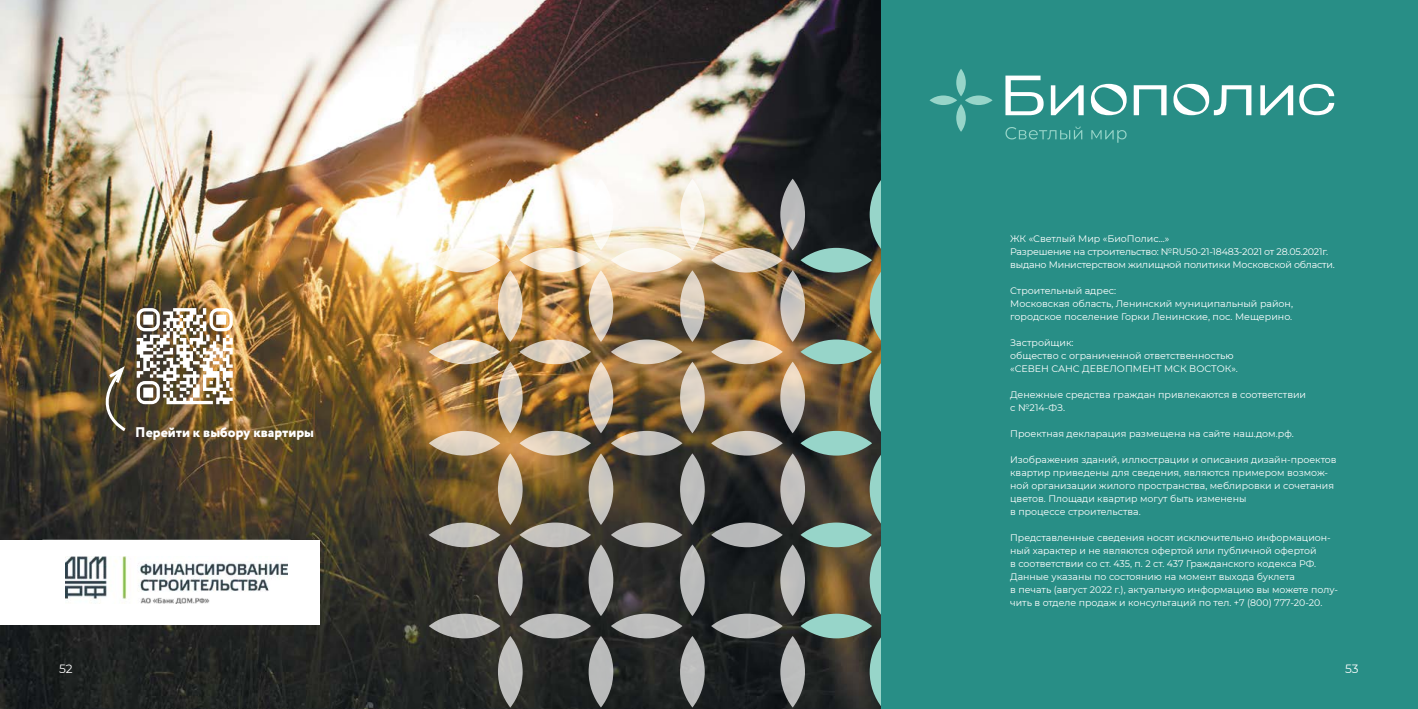
<style>
.page{position:relative;width:1418px;height:709px;background:#fff}
.page>*{position:absolute;margin:0;border:0;box-sizing:border-box;transform-origin:0 0}
.t1{font:800 14px "Circe";color:#fff}
.t2{font:12px "Montserrat";color:#fff}
.t3{font:9.5px/13px "Montserrat";color:#fff}
.t4{font:9.5px/13px "Montserrat";letter-spacing:-.02em;color:#fff}
</style>
<div class="page">
<img style="left:0;top:0;width:881px;height:709px">
<img style="left:137px;top:308px;width:96px;height:30px">
<svg style="left:87px;top:363px;width:41px;height:70px;background:#5f533d"></svg>
<svg style="left:780px;top:544px;width:25px;height:72px"></svg>
<svg style="left:780px;top:636px;width:25px;height:71px"></svg>
<svg style="left:711px;top:613px;width:71px;height:25px"></svg>
<svg style="left:588px;top:544px;width:25px;height:72px"></svg>
<svg style="left:588px;top:636px;width:25px;height:71px"></svg>
<svg style="left:519px;top:613px;width:72px;height:25px"></svg>
<svg style="left:680px;top:544px;width:24px;height:72px"></svg>
<svg style="left:680px;top:636px;width:24px;height:71px"></svg>
<svg style="left:611px;top:613px;width:71px;height:25px"></svg>
<svg style="left:498px;top:544px;width:24px;height:72px"></svg>
<svg style="left:498px;top:636px;width:24px;height:71px"></svg>
<svg style="left:429px;top:613px;width:71px;height:25px"></svg>
<svg style="left:869px;top:544px;width:25px;height:72px"></svg>
<svg style="left:869px;top:636px;width:25px;height:71px"></svg>
<svg style="left:800px;top:613px;width:72px;height:25px"></svg>
<svg style="left:780px;top:453px;width:25px;height:72px"></svg>
<svg style="left:711px;top:522px;width:71px;height:25px"></svg>
<svg style="left:588px;top:453px;width:25px;height:72px"></svg>
<svg style="left:519px;top:522px;width:72px;height:25px"></svg>
<svg style="left:680px;top:453px;width:24px;height:72px"></svg>
<svg style="left:611px;top:522px;width:71px;height:25px"></svg>
<svg style="left:498px;top:453px;width:24px;height:72px"></svg>
<svg style="left:429px;top:522px;width:71px;height:25px"></svg>
<svg style="left:869px;top:453px;width:25px;height:72px"></svg>
<svg style="left:800px;top:522px;width:72px;height:25px"></svg>
<svg style="left:780px;top:270px;width:25px;height:72px"></svg>
<svg style="left:711px;top:339px;width:71px;height:25px"></svg>
<svg style="left:588px;top:270px;width:25px;height:72px"></svg>
<svg style="left:519px;top:339px;width:72px;height:25px"></svg>
<svg style="left:680px;top:270px;width:24px;height:72px"></svg>
<svg style="left:611px;top:339px;width:71px;height:25px"></svg>
<svg style="left:498px;top:270px;width:24px;height:72px"></svg>
<svg style="left:429px;top:339px;width:71px;height:25px"></svg>
<svg style="left:869px;top:270px;width:25px;height:72px"></svg>
<svg style="left:800px;top:339px;width:72px;height:25px"></svg>
<svg style="left:780px;top:362px;width:25px;height:71px"></svg>
<svg style="left:711px;top:431px;width:71px;height:24px"></svg>
<svg style="left:588px;top:362px;width:25px;height:71px"></svg>
<svg style="left:519px;top:431px;width:72px;height:24px"></svg>
<svg style="left:680px;top:362px;width:24px;height:71px"></svg>
<svg style="left:611px;top:431px;width:71px;height:24px"></svg>
<svg style="left:498px;top:362px;width:24px;height:71px"></svg>
<svg style="left:429px;top:431px;width:71px;height:24px"></svg>
<svg style="left:869px;top:362px;width:25px;height:71px"></svg>
<div style="left:800px;top:431px;width:72px;height:24px;background:#97d5c9;border-radius:50%"></div>
<svg style="left:780px;top:179px;width:25px;height:71px"></svg>
<svg style="left:711px;top:248px;width:71px;height:24px"></svg>
<svg style="left:588px;top:179px;width:25px;height:71px"></svg>
<svg style="left:519px;top:248px;width:72px;height:24px"></svg>
<svg style="left:680px;top:179px;width:24px;height:71px"></svg>
<svg style="left:611px;top:248px;width:71px;height:24px"></svg>
<svg style="left:498px;top:179px;width:24px;height:71px"></svg>
<svg style="left:429px;top:248px;width:71px;height:24px"></svg>
<svg style="left:869px;top:179px;width:25px;height:71px"></svg>
<div style="left:800px;top:248px;width:72px;height:24px;background:#97d5c9;border-radius:50%"></div>
<div style="left:881px;top:0;width:536px;height:709px;background:#288e86"></div>
<svg style="left:1005px;top:126px;width:77px;height:13px"></svg>
<svg style="left:1091px;top:130px;width:35px;height:13px"></svg>
<svg style="left:956px;top:69px;width:9px;height:27px"></svg>
<svg style="left:956px;top:104px;width:9px;height:28px"></svg>
<svg style="left:964px;top:95px;width:28px;height:10px"></svg>
<svg style="left:929px;top:95px;width:28px;height:10px"></svg>
<svg style="left:1133px;top:85px;width:33px;height:30px"></svg>
<svg style="left:1050px;top:85px;width:33px;height:30px"></svg>
<svg style="left:1090px;top:84px;width:36px;height:31px"></svg>
<svg style="left:1299px;top:84px;width:35px;height:31px"></svg>
<svg style="left:1005px;top:76px;width:38px;height:39px"></svg>
<svg style="left:1260px;top:85px;width:33px;height:30px"></svg>
<svg style="left:1173px;top:84px;width:78px;height:31px"></svg>
<div style="left:0;top:540px;width:320px;height:84px;background:#fff"></div>
<svg style="left:65px;top:557px;width:141px;height:47px"></svg>
<img style="left:66px;top:556px;width:222px;height:47px">
<h1 class="t1" style="left:135px;top:422px;width:180px">Перейти к выбору квартиры</h1>
<p class="t4" style="left:1010px;top:231px;width:326px">ЖК «Светлый Мир «БиоПолис...»<br>Разрешение на строительство: №RU50-21-18483-2021 от 28.05.2021г. выдано Министерством жилищной политики Московской области.</p>
<p class="t3" style="left:1010px;top:283px;width:284px">Строительный адрес:<br>Московская область, Ленинский муниципальный район, городское поселение Горки Ленинские, пос. Мещерино.</p>
<p class="t3" style="left:1010px;top:335px;width:229px">Застройщик:<br>общество с ограниченной ответственностью «СЕВЕН САНС ДЕВЕЛОПМЕНТ МСК ВОСТОК».</p>
<p class="t3" style="left:1010px;top:387px;width:297px">Денежные средства граждан привлекаются в соответствии с №214-ФЗ.</p>
<p class="t3" style="left:1010px;top:426px;width:285px">Проектная декларация размещена на сайте наш.дом.рф.</p>
<p class="t3" style="left:1010px;top:452px;width:328px">Изображения зданий, иллюстрации и описания дизайн-проектов квартир приведены для сведения, являются примером возмож&shy;ной организации жилого пространства, меблировки и сочетания цветов. Площади квартир могут быть изменены<br>в процессе строительства.</p>
<p class="t3" style="left:1010px;top:530px;width:329px">Представленные сведения носят исключительно информацион&shy;ный характер и не являются офертой или публичной офертой<br>в соответствии со ст. 435, п. 2 ст. 437 Гражданского кодекса РФ.<br>Данные указаны по состоянию на момент выхода буклета<br>в печать (август 2022 г.), актуальную информацию вы можете полу&shy;чить в отделе продаж и консультаций по тел. +7 (800) 777-20-20.</p>
<p class="t2" style="left:59px;top:660px;width:15px">52</p>
<p class="t2" style="left:1345px;top:660px;width:15px">53</p>
</div>
